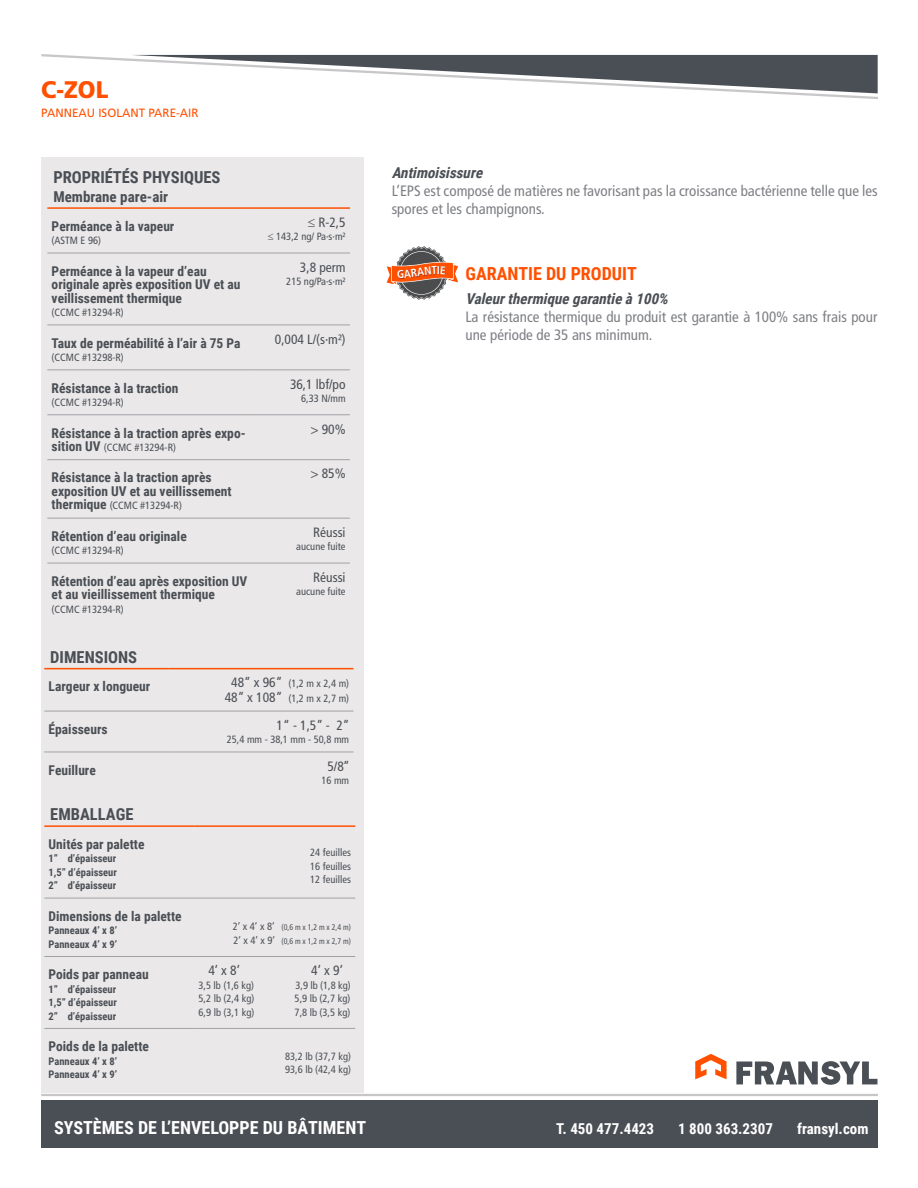
<style>
.page{position:relative;width:918px;height:1188px;background:#fff}
.page>*{position:absolute;margin:0;border:0;box-sizing:border-box;transform-origin:0 0}
.t1{font:900 24px "Frutiger";color:#ff5000;scale:.95 1}
.t2{font:700 18px "Roboto Condensed";color:#fff}
.t3{font:700 18px "Roboto Condensed";color:#ff5000}
.t4{font:700 16.5px "Roboto Condensed";color:#4a4f55}
.t5{font:condensed 15px/18px "Frutiger";color:#7d7f84}
.t6{font:italic 700 15px "Roboto Condensed";color:#4a4f55}
.t7{font:700 15px "Roboto Condensed";color:#fff}
.t8{font:700 15px "Roboto Condensed";color:#4a4f55}
.t9{font:700 13.5px/13.5px "Roboto Condensed";color:#4a4f55}
.t10{font:condensed 13.5px "Frutiger";color:#4a4f55}
.t11{font:12px "Frutiger";color:#ff5000;scale:.96 1}
.t12{font:700 condensed 11.25px "Frutiger";color:#fff}
.t13{font:condensed 10.5px "Frutiger";color:#4a4f55}
.t14{font:700 10.5px "Roboto Condensed";color:#4a4f55}
.t15{font:condensed 8.25px "Frutiger";color:#4a4f55;scale:.95 1}
.s1{font-family:"Roboto Condensed";font-weight:700;font-stretch:normal;font-size:13.5px}
.s2{font-size:13.5px}
.s3{font-size:10.5px}
</style>
<div class="page">
<div style="left:41px;top:158px;width:323px;height:935px;background:#eae8e9"></div>
<div style="left:41px;top:1100px;width:837px;height:47px;background:#4a4f55"></div>
<hr style="left:41px;top:1094px;width:837px;height:2px;background:#c7c6c8">
<svg style="left:41px;top:54px;width:837px;height:45px"></svg>
<svg style="left:695px;top:1054px;width:32px;height:25px"></svg>
<svg style="left:736px;top:1061px;width:141px;height:24px"></svg>
<hr style="left:44px;top:711px;width:125px;height:1px;background:#a1a2a6">
<hr style="left:169px;top:711px;width:184px;height:1px;background:#a1a2a6">
<hr style="left:44px;top:752px;width:125px;height:1px;background:#a1a2a6">
<hr style="left:169px;top:752px;width:184px;height:1px;background:#a1a2a6">
<hr style="left:44px;top:668px;width:125px;height:1px;background:#ff5000">
<hr style="left:169px;top:668px;width:184px;height:1px;background:#ff5000">
<hr style="left:47px;top:253px;width:208px;height:1px;background:#a1a2a6">
<hr style="left:255px;top:253px;width:95px;height:1px;background:#a1a2a6">
<hr style="left:47px;top:325px;width:208px;height:1px;background:#a1a2a6">
<hr style="left:255px;top:325px;width:95px;height:1px;background:#a1a2a6">
<hr style="left:47px;top:369px;width:208px;height:1px;background:#a1a2a6">
<hr style="left:255px;top:369px;width:95px;height:1px;background:#a1a2a6">
<hr style="left:47px;top:414px;width:208px;height:1px;background:#a1a2a6">
<hr style="left:255px;top:414px;width:95px;height:1px;background:#a1a2a6">
<hr style="left:47px;top:459px;width:208px;height:1px;background:#a1a2a6">
<hr style="left:255px;top:459px;width:95px;height:1px;background:#a1a2a6">
<hr style="left:47px;top:518px;width:208px;height:1px;background:#a1a2a6">
<hr style="left:255px;top:518px;width:95px;height:1px;background:#a1a2a6">
<hr style="left:47px;top:563px;width:208px;height:1px;background:#a1a2a6">
<hr style="left:255px;top:563px;width:95px;height:1px;background:#a1a2a6">
<hr style="left:47px;top:207px;width:208px;height:2px;background:#ff5000">
<hr style="left:255px;top:207px;width:95px;height:2px;background:#ff5000">
<hr style="left:44px;top:898px;width:150px;height:1px;background:#a1a2a6">
<hr style="left:194px;top:898px;width:161px;height:1px;background:#a1a2a6">
<hr style="left:44px;top:956px;width:150px;height:1px;background:#a1a2a6">
<hr style="left:194px;top:956px;width:161px;height:1px;background:#a1a2a6">
<hr style="left:44px;top:1028px;width:150px;height:1px;background:#a1a2a6">
<hr style="left:194px;top:1028px;width:161px;height:1px;background:#a1a2a6">
<hr style="left:44px;top:825px;width:150px;height:2px;background:#ff5000">
<hr style="left:194px;top:825px;width:161px;height:2px;background:#ff5000">
<svg style="left:387px;top:246px;width:71px;height:54px"></svg>
<p class="t1" style="left:41px;top:75px;width:72px">C-ZOL</p>
<p class="t11" style="left:41px;top:106px;width:165px">PANNEAU ISOLANT PARE-AIR</p>
<p class="t4" style="left:53px;top:165px;width:169px">PROPRIÉTÉS PHYSIQUES</p>
<p class="t8" style="left:53px;top:186px;width:116px">Membrane pare-air</p>
<p class="t9" style="left:52px;top:219px;width:124px">Perméance à la vapeur</p>
<p class="t13" style="left:52px;top:235px;width:51px">(ASTM E 96)</p>
<p class="t10" style="left:308px;top:214px;width:39px">≤ R-2,5</p>
<p class="t13" style="left:268px;top:231px;width:79px">≤ 143,2 ng/ Pa·s·m²</p>
<p class="t9" style="left:52px;top:264px;width:190px">Perméance à la vapeur d’eau originale après exposition UV et au veillissement thermique</p>
<p class="t13" style="left:52px;top:307px;width:74px">(CCMC #13294-R)</p>
<p class="t10" style="left:300px;top:259px;width:47px">3,8 perm</p>
<p class="t13" style="left:286px;top:276px;width:61px">215 ng/Pa·s·m²</p>
<p class="t9" style="left:52px;top:336px;width:190px">Taux de perméabilité à l’air à 75 Pa</p>
<p class="t13" style="left:52px;top:351px;width:74px">(CCMC #13298-R)</p>
<p class="t10" style="left:275px;top:331px;width:72px">0,004 L/(s·m²)</p>
<p class="t9" style="left:52px;top:381px;width:128px">Résistance à la traction</p>
<p class="t13" style="left:52px;top:396px;width:74px">(CCMC #13294-R)</p>
<p class="t10" style="left:290px;top:376px;width:57px">36,1 lbf/po</p>
<p class="t13" style="left:301px;top:392px;width:46px">6,33 N/mm</p>
<p class="t9" style="left:52px;top:426px;width:195px">Résistance à la traction après expo-</p>
<p class="t13" style="left:52px;top:441px;width:126px"><span class="s1">sition UV</span> (CCMC #13294-R)</p>
<p class="t10" style="left:310px;top:421px;width:37px">&gt; 90%</p>
<p class="t9" style="left:52px;top:470px;width:182px">Résistance à la traction après exposition UV et au veillissement</p>
<p class="t13" style="left:52px;top:500px;width:132px"><span class="s1">thermique</span> (CCMC #13294-R)</p>
<p class="t10" style="left:310px;top:466px;width:37px">&gt; 85%</p>
<p class="t9" style="left:52px;top:529px;width:137px">Rétention d’eau originale</p>
<p class="t13" style="left:52px;top:545px;width:74px">(CCMC #13294-R)</p>
<p class="t10" style="left:313px;top:524px;width:34px">Réussi</p>
<p class="t13" style="left:296px;top:541px;width:51px">aucune fuite</p>
<p class="t9" style="left:52px;top:574px;width:197px">Rétention d’eau après exposition UV et au vieillissement thermique</p>
<p class="t13" style="left:52px;top:603px;width:74px">(CCMC #13294-R)</p>
<p class="t10" style="left:313px;top:569px;width:34px">Réussi</p>
<p class="t13" style="left:296px;top:586px;width:51px">aucune fuite</p>
<p class="t4" style="left:50px;top:645px;width:88px">DIMENSIONS</p>
<p class="t9" style="left:49px;top:679px;width:103px">Largeur x longueur</p>
<p class="t13" style="left:231px;top:678px;width:119px"><span class="s2">48” x 96”</span> (1,2 m x 2,4 m)</p>
<p class="t13" style="left:225px;top:693px;width:126px"><span class="s2">48” x 108”</span> (1,2 m x 2,7 m)</p>
<p class="t9" style="left:49px;top:722px;width:61px">Épaisseurs</p>
<p class="t10" style="left:277px;top:717px;width:75px">1“ - 1,5” - 2”</p>
<p class="t13" style="left:227px;top:734px;width:124px">25,4 mm - 38,1 mm - 50,8 mm</p>
<p class="t9" style="left:49px;top:763px;width:49px">Feuillure</p>
<p class="t10" style="left:328px;top:758px;width:23px">5/8’’</p>
<p class="t13" style="left:321px;top:774px;width:29px">16 mm</p>
<p class="t4" style="left:50px;top:803px;width:85px">EMBALLAGE</p>
<p class="t9" style="left:49px;top:837px;width:97px">Unités par palette</p>
<p class="t14" style="left:49px;top:851px;width:69px">1” d’épaisseur</p>
<p class="t14" style="left:49px;top:865px;width:70px">1,5” d’épaisseur</p>
<p class="t14" style="left:49px;top:878px;width:69px">2” d’épaisseur</p>
<p class="t9" style="left:49px;top:909px;width:135px">Dimensions de la palette</p>
<p class="t14" style="left:49px;top:923px;width:70px">Panneaux 4’ x 8’</p>
<p class="t14" style="left:49px;top:937px;width:70px">Panneaux 4’ x 9’</p>
<p class="t9" style="left:49px;top:967px;width:102px">Poids par panneau</p>
<p class="t14" style="left:49px;top:982px;width:69px">1” d’épaisseur</p>
<p class="t14" style="left:49px;top:995px;width:70px">1,5” d’épaisseur</p>
<p class="t14" style="left:49px;top:1009px;width:69px">2” d’épaisseur</p>
<p class="t9" style="left:49px;top:1039px;width:102px">Poids de la palette</p>
<p class="t14" style="left:49px;top:1054px;width:70px">Panneaux 4’ x 8’</p>
<p class="t14" style="left:49px;top:1067px;width:70px">Panneaux 4’ x 9’</p>
<p class="t13" style="left:310px;top:846px;width:42px">24 feuilles</p>
<p class="t13" style="left:310px;top:860px;width:42px">16 feuilles</p>
<p class="t13" style="left:310px;top:873px;width:42px">12 feuilles</p>
<p class="t15" style="left:233px;top:923px;width:126px"><span class="s3">2’ x 4’ x 8’</span> (0,6 m x 1,2 m x 2,4 m)</p>
<p class="t15" style="left:233px;top:936px;width:125px"><span class="s3">2’ x 4’ x 9’</span> (0,6 m x 1,2 m x 2,7 m)</p>
<p class="t10" style="left:208px;top:963px;width:33px">4’ x 8’</p>
<p class="t10" style="left:311px;top:963px;width:33px">4’ x 9’</p>
<p class="t13" style="left:199px;top:979px;width:57px">3,5 lb (1,6 kg)</p>
<p class="t13" style="left:295px;top:979px;width:57px">3,9 lb (1,8 kg)</p>
<p class="t13" style="left:199px;top:993px;width:57px">5,2 lb (2,4 kg)</p>
<p class="t13" style="left:295px;top:993px;width:57px">5,9 lb (2,7 kg)</p>
<p class="t13" style="left:199px;top:1006px;width:57px">6,9 lb (3,1 kg)</p>
<p class="t13" style="left:295px;top:1006px;width:57px">7,8 lb (3,5 kg)</p>
<p class="t13" style="left:285px;top:1050px;width:67px">83,2 lb (37,7 kg)</p>
<p class="t13" style="left:285px;top:1064px;width:67px">93,6 lb (42,4 kg)</p>
<p class="t6" style="left:392px;top:162px;width:96px">Antimoisissure</p>
<p class="t5" style="left:392px;top:182px;width:487px">L’EPS est composé de matières ne favorisant pas la croissance bactérienne telle que les spores et les champignons.</p>
<p class="t12" style="left:437px;top:263px;width:5px">I</p>
<p class="t3" style="left:465px;top:261px;width:173px">GARANTIE DU PRODUIT</p>
<p class="t6" style="left:465px;top:288px;width:208px">Valeurthermiquegarantieà100%</p>
<p class="t5" style="left:465px;top:308px;width:414px">La résistance thermique du produit est garantie à 100% sans frais pour une période de 35 ans minimum.</p>
<p class="t2" style="left:54px;top:1115px;width:314px">SYSTÈMES DE L’ENVELOPPE DU BÂTIMENT</p>
<p class="t7" style="left:556px;top:1118px;width:99px">T. 450 477.4423</p>
<p class="t7" style="left:678px;top:1118px;width:96px">1 800 363.2307</p>
<p class="t7" style="left:797px;top:1118px;width:73px">fransyl.com</p>
</div>
